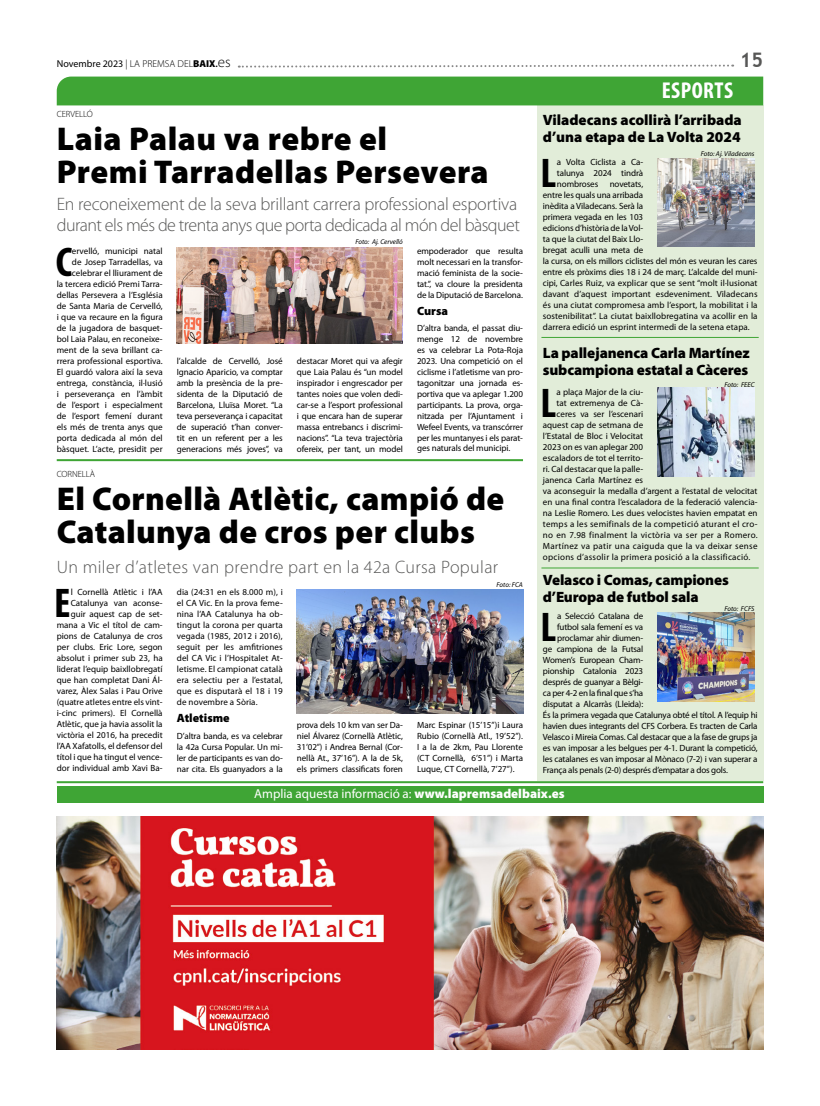
<style>
.page{position:relative;width:820px;height:1106px;background:#fff}
.page>*{position:absolute;margin:0;border:0;box-sizing:border-box;transform-origin:0 0}
.t1{font:700 condensed 41.6px "Myriad Pro";color:#000}
.t2{font:900 33px/33px "Myriad Pro";letter-spacing:.01em;color:#000}
.t3{font:700 condensed 23px "Myriad Pro";letter-spacing:.02em;color:#fff}
.t4{font:700 20px "Trebuchet MS";color:#575756}
.t5{font:300 18px/21px "Myriad Pro";letter-spacing:-.01em;color:#575756}
.t6{font:300 18px "Myriad Pro";letter-spacing:.02em;color:#575756}
.t7{font:900 15px/17px "Myriad Pro";letter-spacing:-.01em;color:#000}
.t8{font:13px "Myriad Pro";color:#fff}
.t9{font:900 12px "Myriad Pro";color:#000}
.t10{font:10px "Myriad Pro";color:#000}
.t11{font:9px/11px "Myriad Pro";color:#000;text-align:justify}
.t12{font:9px "Myriad Pro";letter-spacing:-.02em;color:#000}
.t13{font:9px "Myriad Pro";letter-spacing:.03em;color:#000}
.t14{font:300 9px "Myriad Pro";letter-spacing:-.01em;color:#000}
.t15{font:italic 7px "Myriad Pro";color:#000}
.s1{font-weight:300}
.s2{font-weight:900}
.s3{font-weight:600}
.s4{font-weight:300;font-size:15px}
</style>
<div class="page">
<svg style="left:239px;top:64px;width:494px;height:4px"></svg>
<div style="left:57px;top:786px;width:706px;height:16px;background:#3fa535"></div>
<hr style="left:57px;top:781px;width:706px;height:2px;background:#3fa535">
<div style="left:537px;top:105px;width:226px;height:675px;background:#e2edd9"></div>
<hr style="left:541px;top:337px;width:217px;height:1px;background:#3fa535">
<img style="left:657px;top:158px;width:97px;height:89px">
<img style="left:657px;top:388px;width:97px;height:88px">
<img style="left:657px;top:612px;width:97px;height:89px">
<img style="left:177px;top:247px;width:226px;height:97px">
<hr style="left:57px;top:459px;width:466px;height:2px;background:#3fa535">
<img style="left:297px;top:589px;width:226px;height:124px">
<div style="left:57px;top:77px;width:706px;height:28px;background:#3fa535"></div>
<hr style="left:541px;top:567px;width:217px;height:1px;background:#3fa535">
<img style="left:57px;top:816px;width:706px;height:233px">
<p class="t10" style="left:57px;top:58px;width:175px">Novembre 2023 <span class="s1">| LA PREMSA DEL</span><span class="s2">BAIX</span><span class="s3">.</span><span class="s4">es</span></p>
<h3 class="t4" style="left:739px;top:47px;width:25px">15</h3>
<p class="t14" style="left:57px;top:109px;width:38px">CERVELLÓ</p>
<h2 class="t2" style="left:57px;top:121px;width:433px">Laia Palau va rebre el<br>Premi Tarradellas Persevera</h2>
<h3 class="t5" style="left:57px;top:193px;width:464px">En reconeixement de la seva brillant carrera professional esportiva durant els més de trenta anys que porta dedicada al món del bàsquet</h3>
<p class="t15" style="left:355px;top:238px;width:49px">Foto: Aj. Cervelló</p>
<p class="t11" style="left:417px;top:245px;width:107px">empoderador que resulta molt necessari en la transfor&shy;mació feminista de la socie&shy;tat.”, va cloure la presidenta de la Diputació de Barcelona.</p>
<h3 class="t9" style="left:417px;top:303px;width:32px">Cursa</h3>
<p class="t11" style="left:417px;top:323px;width:107px">D’altra banda, el passat diu&shy;menge 12 de novembre es va celebrar La Pota-Roja 2023. Una competició on el ciclisme i l’atletisme van pro&shy;tagonitzar una jornada es&shy;portiva que va aplegar 1.200 participants. La prova, orga&shy;nitzada per l’Ajuntament i Wefeel Events, va transcórrer per les muntanyes i els parat&shy;ges naturals del municipi.</p>
<p class="t11" style="left:57px;top:245px;width:107px;text-align:right">ervelló, municipi natal<br>de Josep Tarradellas, va celebrar el lliurament de<br>la tercera edició Premi Tarra&shy;dellas Persevera a l’Església de Santa Maria de Cervelló, i que va recaure en la figura de la jugadora de basquet&shy;bol Laia Palau, en reconeixe&shy;ment de la seva brillant ca&shy;rrera professional esportiva.<br>El guardó valora així la seva entrega, constància, il·lusió i perseverança en l’àmbit de l’esport i especialment de l’esport femení durant els més de trenta anys que porta dedicada al món del bàsquet. L’acte, presidit per</p>
<h1 class="t1" style="left:56px;top:239px;width:18px">C</h1>
<p class="t11" style="left:177px;top:355px;width:107px">l’alcalde de Cervelló, José Ignacio Aparicio, va comptar amb la presència de la pre&shy;sidenta de la Diputació de Barcelona, Lluïsa Moret. “La teva perseverança i capacitat de superació t’han conver&shy;tit en un referent per a les generacions més joves”, va</p>
<p class="t11" style="left:297px;top:355px;width:107px">destacar Moret qui va afegir que Laia Palau és “un model inspirador i engrescador per tantes noies que volen dedi&shy;car-se a l’esport professional i que encara han de superar massa entrebancs i discrimi&shy;nacions”. “La teva trajectòria ofereix, per tant, un model</p>
<p class="t14" style="left:57px;top:469px;width:40px">CORNELLÀ</p>
<h2 class="t2" style="left:57px;top:481px;width:449px">El Cornellà Atlètic, campió de<br>Catalunya de cros per clubs</h2>
<h3 class="t6" style="left:57px;top:556px;width:443px">Un miler d’atletes van prendre part en la 42a Cursa Popular</h3>
<h1 class="t1" style="left:54px;top:580px;width:18px">E</h1>
<p class="t15" style="left:496px;top:580px;width:28px">Foto: FCA</p>
<p class="t11" style="left:57px;top:586px;width:107px;text-align:right">l Cornellà Atlètic i l’AA<br>Catalunya van aconse&shy;guir aquest cap de set&shy;mana a Vic el títol de cam&shy;pions de Catalunya de cros per clubs. Eric Lore, segon absolut i primer sub 23, ha liderat l’equip baixllobregatí que han completat Dani Ál&shy;varez, Àlex Salas i Pau Orive (quatre atletes entre els vint&shy;i-cinc primers). El Cornellà<br>Atlètic, que ja havia assolit la victòria el 2016, ha precedit l’AA Xafatolls, el defensor del títol i que ha tingut el vence&shy;dor individual amb Xavi Ba-</p>
<p class="t11" style="left:177px;top:586px;width:107px">dia (24:31 en els 8.000 m), i el CA Vic. En la prova feme&shy;nina l’AA Catalunya ha ob&shy;tingut la corona per quarta vegada (1985, 2012 i 2016), seguit per les amfitriones del CA Vic i l’Hospitalet At&shy;letisme. El campionat català era selectiu per a l’estatal, que es disputarà el 18 i 19 de novembre a Sòria.</p>
<h3 class="t9" style="left:177px;top:710px;width:54px">Atletisme</h3>
<p class="t11" style="left:177px;top:730px;width:107px">D’altra banda, es va celebrar la 42a Cursa Popular. Un mi&shy;ler de participants es van do&shy;nar cita. Els guanyadors a la</p>
<p class="t11" style="left:297px;top:720px;width:107px">prova dels 10 km van ser Da&shy;niel Álvarez (Cornellà Atlètic, 31’02’’) i Andrea Bernal (Cor&shy;nellà At., 37’16’’). A la de 5k, els primers classificats foren</p>
<p class="t11" style="left:417px;top:719px;width:107px">Marc Espinar (15’15’’)i Laura Rubio (Cornellà Atl., 19’52’’).<br>I a la de 2km, Pau Llorente (CT Cornellà, 6’51’’) i Marta Luque, CT Cornellà, 7’27’’).</p>
<h3 class="t3" style="left:661px;top:78px;width:73px">ESPORTS</h3>
<h3 class="t7" style="left:542px;top:111px;width:200px">Viladecans acollirà l’arribada d’una etapa de La Volta 2024</h3>
<p class="t15" style="left:700px;top:149px;width:55px">Foto: Aj. Viladecans</p>
<h1 class="t1" style="left:540px;top:150px;width:17px">L</h1>
<p class="t11" style="left:556px;top:156px;width:88px">a Volta Ciclista a Ca&shy;talunya 2024 tindrà nombroses</p>
<p class="t11" style="left:542px;top:178px;width:216px;text-align:left;text-indent:67px">novetats,<br>entre les quals una arribada<br>inèdita a Viladecans. Serà la<br>primera vegada en les 103<br>edicions d’història de la Vol-<br>ta que la ciutat del Baix Llo-<br>bregat aculli una meta de<br>la cursa, on els millors ciclistes del món es veuran les cares entre els pròxims dies 18 i 24 de març. L’alcalde del muni&shy;cipi, Carles Ruiz, va explicar que se sent “molt il·lusionat davant d’aquest important esdeveniment. Viladecans és una ciutat compromesa amb l’esport, la mobilitat i la sostenibilitat”. La ciutat baixllobregatina va acollir en la darrera edició un esprint intermedi de la setena etapa.</p>
<h3 class="t7" style="left:542px;top:343px;width:208px">La pallejanenca Carla Martínez subcampiona estatal a Càceres</h3>
<p class="t15" style="left:724px;top:380px;width:32px">Foto: FEEC</p>
<h1 class="t1" style="left:540px;top:380px;width:17px">L</h1>
<p class="t11" style="left:556px;top:386px;width:88px">a plaça Major de la ciu-</p>
<p class="t11" style="left:556px;top:397px;width:88px">tat extremenya de Cà-</p>
<p class="t11" style="left:556px;top:408px;width:88px">ceres va ser l’escenari</p>
<p class="t11" style="left:542px;top:419px;width:102px">aquest cap de setmana de</p>
<p class="t11" style="left:542px;top:430px;width:102px">l’Estatal de Bloc i Velocitat</p>
<p class="t11" style="left:542px;top:441px;width:102px">2023 on es van aplegar 200</p>
<p class="t11" style="left:542px;top:452px;width:102px">escaladors de tot el territo-</p>
<p class="t11" style="left:542px;top:463px;width:102px">ri. Cal destacar que la palle-</p>
<p class="t11" style="left:542px;top:474px;width:102px">janenca Carla Martínez es</p>
<p class="t11" style="left:542px;top:485px;width:216px">va aconseguir la medalla d’argent a l’estatal de velocitat</p>
<p class="t11" style="left:542px;top:496px;width:216px">en una final contra l’escaladora de la federació valencia-</p>
<p class="t11" style="left:542px;top:507px;width:216px">na Leslie Romero. Les dues velocistes havien empatat en</p>
<p class="t13" style="left:542px;top:518px;width:216px">temps a les semifinals de la competició aturant el cro-</p>
<p class="t13" style="left:542px;top:529px;width:216px">no en 7.98 finalment la victòria va ser per a Romero.</p>
<p class="t13" style="left:542px;top:540px;width:216px">Martínez va patir una caiguda que la va deixar sense</p>
<p class="t13" style="left:542px;top:551px;width:209px">opcions d’assolir la primera posició a la classificació.</p>
<h3 class="t7" style="left:542px;top:571px;width:187px">Velasco i Comas, campiones d’Europa de futbol sala</h3>
<p class="t15" style="left:724px;top:604px;width:32px">Foto: FCFS</p>
<h1 class="t1" style="left:540px;top:604px;width:17px">L</h1>
<p class="t12" style="left:557px;top:610px;width:88px">a Selecció Catalana de</p>
<p class="t12" style="left:557px;top:621px;width:88px">futbol sala femení es va</p>
<p class="t12" style="left:557px;top:632px;width:88px">proclamar ahir diumen-</p>
<p class="t12" style="left:542px;top:643px;width:102px">ge campiona de la Futsal</p>
<p class="t12" style="left:542px;top:654px;width:102px">Women’s European Cham-</p>
<p class="t12" style="left:542px;top:665px;width:102px">pionship Catalonia 2023</p>
<p class="t12" style="left:542px;top:676px;width:102px">després de guanyar a Bèlgi-</p>
<p class="t12" style="left:542px;top:687px;width:102px">ca per 4-2 en la final que s’ha</p>
<p class="t12" style="left:542px;top:698px;width:102px">disputat a Alcarràs (Lleida):</p>
<p class="t12" style="left:542px;top:709px;width:216px">És la primera vegada que Catalunya obté el títol. A l’equip hi</p>
<p class="t12" style="left:542px;top:720px;width:216px">havien dues integrants del CFS Corbera. Es tracten de Carla</p>
<p class="t12" style="left:542px;top:731px;width:216px">Velasco i Mireia Comas. Cal destacar que a la fase de grups ja</p>
<p class="t12" style="left:542px;top:742px;width:216px">es van imposar a les belgues per 4-1. Durant la competició,</p>
<p class="t12" style="left:542px;top:753px;width:216px">les catalanes es van imposar al Mònaco (7-2) i van superar a</p>
<p class="t12" style="left:542px;top:764px;width:186px">França als penals (2-0) després d’empatar a dos gols.</p>
<h3 class="t8" style="left:254px;top:786px;width:312px">Amplia aquesta informació a: <span class="s2">www.lapremsadelbaix.es</span></h3>
</div>
